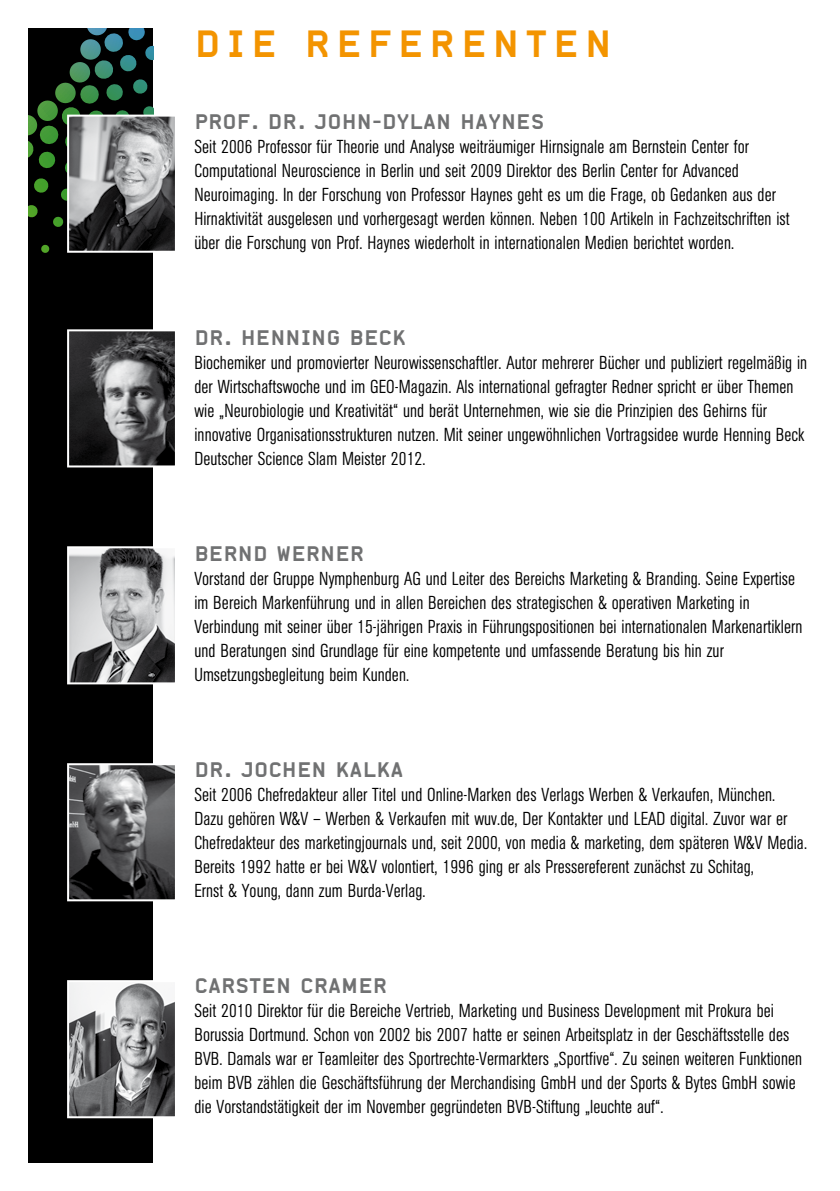
<style>
.page{position:relative;width:840px;height:1191px;background:#fff}
.page>*{position:absolute;margin:0;border:0;box-sizing:border-box;transform-origin:0 0}
.t1{font:36px "Alpha Headline";letter-spacing:.16em;color:#f39400}
.t2{font:20px "Alpha Headline";letter-spacing:.005em;color:#707172}
.t3{font:300 18.6px/24px "AG Buch Condensed BQ";letter-spacing:.005em;color:#000}
</style>
<div class="page">
<div style="left:28px;top:28px;width:125px;height:1134px;background:#000"></div>
<svg style="left:28px;top:28px;width:125px;height:225px"></svg>
<img style="left:70px;top:118px;width:104px;height:132px">
<div style="left:67px;top:115px;width:110px;height:138px;border:2px solid #fff"></div>
<img style="left:70px;top:332px;width:104px;height:132px">
<div style="left:67px;top:329px;width:110px;height:138px;border:2px solid #fff"></div>
<img style="left:70px;top:549px;width:104px;height:132px">
<div style="left:67px;top:546px;width:110px;height:138px;border:2px solid #fff"></div>
<img style="left:70px;top:766px;width:104px;height:132px">
<div style="left:67px;top:763px;width:110px;height:138px;border:2px solid #fff"></div>
<img style="left:70px;top:983px;width:104px;height:132px">
<div style="left:67px;top:980px;width:110px;height:138px;border:2px solid #fff"></div>
<h1 class="t1" style="left:194px;top:21px;width:418px">DIE REFERENTEN</h1>
<p class="t2" style="left:194px;top:108px;width:351px">PROF. DR. JOHN-DYLAN HAYNES</p>
<p class="t3" style="left:194px;top:135px;width:596px">Seit 2006 Professor für Theorie und Analyse weiträumiger Hirnsignale am Bernstein Center for Computational Neuroscience in Berlin und seit 2009 Direktor des Berlin Center for Advanced Neuroimaging. In der Forschung von Professor Haynes geht es um die Frage, ob Gedanken aus der Hirnaktivität ausgelesen und vorhergesagt werden können. Neben 100 Artikeln in Fachzeitschriften ist über die Forschung von Prof. Haynes wiederholt in internationalen Medien berichtet worden.</p>
<p class="t2" style="left:194px;top:324px;width:213px">DR. HENNING BECK</p>
<p class="t3" style="left:194px;top:351px;width:614px">Biochemiker und promovierter Neurowissenschaftler. Autor mehrerer Bücher und publiziert regelmäßig in der Wirtschaftswoche und im GEO-Magazin. Als international gefragter Redner spricht er über Themen wie „Neurobiologie und Kreativität“ und berät Unternehmen, wie sie die Prinzipien des Gehirns für innovative Organisationsstrukturen nutzen. Mit seiner ungewöhnlichen Vortragsidee wurde Henning Beck Deutscher Science Slam Meister 2012.</p>
<p class="t2" style="left:194px;top:540px;width:171px">BERND WERNER</p>
<p class="t3" style="left:194px;top:567px;width:609px">Vorstand der Gruppe Nymphenburg AG und Leiter des Bereichs Marketing &amp; Branding. Seine Expertise im Bereich Markenführung und in allen Bereichen des strategischen &amp; operativen Marketing in Verbindung mit seiner über 15-jährigen Praxis in Führungspositionen bei internationalen Markenartiklern und Beratungen sind Grundlage für eine kompetente und umfassende Beratung bis hin zur Umsetzungsbegleitung beim Kunden.</p>
<p class="t2" style="left:194px;top:756px;width:210px">DR. JOCHEN KALKA</p>
<p class="t3" style="left:194px;top:783px;width:614px">Seit 2006 Chefredakteur aller Titel und Online-Marken des Verlags Werben &amp; Verkaufen, München.<br>Dazu gehören W&amp;V – Werben &amp; Verkaufen mit wuv.de, Der Kontakter und LEAD digital. Zuvor war er Chefredakteur des marketingjournals und, seit 2000, von media &amp; marketing, dem späteren W&amp;V Media.<br>Bereits 1992 hatte er bei W&amp;V volontiert, 1996 ging er als Pressereferent zunächst zu Schitag,<br>Ernst &amp; Young, dann zum Burda-Verlag.</p>
<p class="t2" style="left:194px;top:972px;width:194px">CARSTEN CRAMER</p>
<p class="t3" style="left:194px;top:999px;width:609px">Seit 2010 Direktor für die Bereiche Vertrieb, Marketing und Business Development mit Prokura bei Borussia Dortmund. Schon von 2002 bis 2007 hatte er seinen Arbeitsplatz in der Geschäftsstelle des BVB. Damals war er Teamleiter des Sportrechte-Vermarkters „Sportfive“. Zu seinen weiteren Funktionen beim BVB zählen die Geschäftsführung der Merchandising GmbH und der Sports &amp; Bytes GmbH sowie die Vorstandstätigkeit der im November gegründeten BVB-Stiftung „leuchte auf“.</p>
</div>
